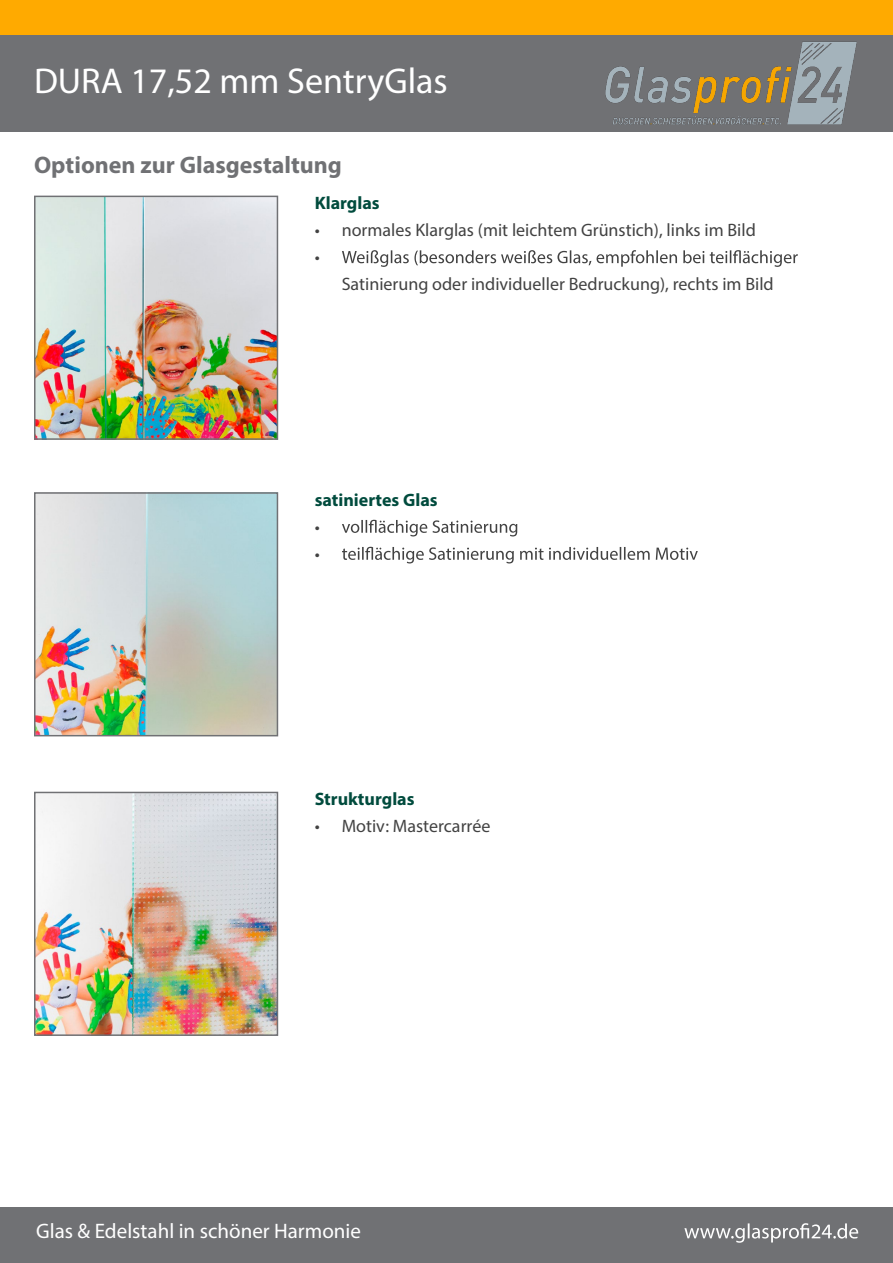
<style>
.page{position:relative;width:893px;height:1263px;background:#fff}
.page>*{position:absolute;margin:0;border:0;box-sizing:border-box;transform-origin:0 0}
.t1{font:36px "Myriad Pro";color:#fff}
.t2{font:700 24px "Myriad Pro";color:#707174}
.t3{font:21px "Myriad Pro";color:#fff}
.t4{font:18px/27px "Myriad Pro";color:#424242}
.t5{font:700 18px "Myriad Pro";color:#004b3d}
</style>
<div class="page">
<div style="left:0;top:1208px;width:893px;height:55px;background:#707174"></div>
<div style="left:0;top:34px;width:893px;height:98px;background:#707174"></div>
<div style="left:0;top:0;width:893px;height:34px;background:#fa0"></div>
<svg style="left:684px;top:1223px;width:174px;height:20px"></svg>
<img style="left:605px;top:41px;width:252px;height:84px">
<img style="left:37px;top:199px;width:238px;height:238px">
<div style="left:34px;top:196px;width:244px;height:244px;border:2px solid #707174"></div>
<svg style="left:342px;top:250px;width:456px;height:17px"></svg>
<svg style="left:342px;top:520px;width:175px;height:16px"></svg>
<svg style="left:342px;top:547px;width:356px;height:16px"></svg>
<img style="left:37px;top:495px;width:238px;height:238px">
<div style="left:34px;top:492px;width:244px;height:244px;border:2px solid #707174"></div>
<img style="left:37px;top:795px;width:238px;height:238px">
<div style="left:34px;top:792px;width:244px;height:244px;border:2px solid #707174"></div>
<h1 class="t1" style="left:34px;top:59px;width:415px">DURA 17,52 mm SentryGlas</h1>
<h2 class="t2" style="left:34px;top:149px;width:309px">Optionen zur Glasgestaltung</h2>
<p class="t5" style="left:315px;top:191px;width:67px">Klarglas</p>
<p class="t4" style="left:315px;top:216px;width:443px">• normales Klarglas (mit leichtem Grünstich), links im Bild •</p>
<p class="t4" style="left:342px;top:270px;width:434px">Satinierung oder individueller Bedruckung), rechts im Bild</p>
<p class="t5" style="left:315px;top:488px;width:124px">satiniertes Glas</p>
<p class="t4" style="left:315px;top:513px;width:7px">• •</p>
<p class="t5" style="left:315px;top:787px;width:101px">Strukturglas</p>
<p class="t4" style="left:315px;top:812px;width:177px">• Motiv: Mastercarrée</p>
<p class="t3" style="left:36px;top:1218px;width:326px">Glas &amp; Edelstahl in schöner Harmonie</p>
</div>
